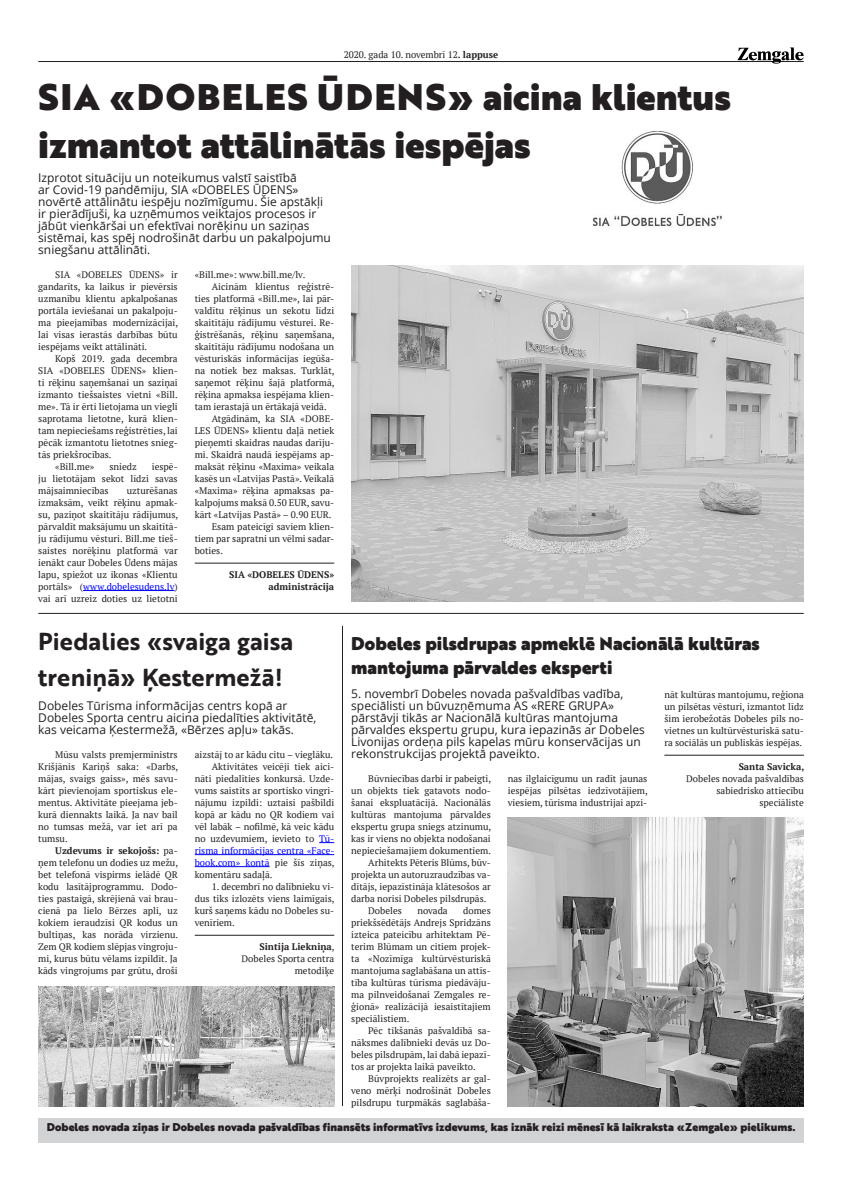
<style>
.page{position:relative;width:842px;height:1191px;background:#fff}
.page>*{position:absolute;margin:0;border:0;box-sizing:border-box;transform-origin:0 0}
.VIRSRAKSTS{font:36px/48px "Brother 1816 Black";color:#231f20}
.Heading_1__Side{font:700 24px/36px "Brother 1816 Printed";color:#231f20}
.Heading_1__Side-2{font:900 18px/24px "Brother 1816 Printed";color:#231f20}
.Excerpt{font:12px/12px "Open Sans";color:#231f20}
.t1{font:900 11px "Brother 1816 Printed";color:#231f20}
.Signature{font:9.5px/12px "PT Serif";color:#231f20;text-align:justify}
.Signature-2{font:700 9.5px/12px "PT Serif";color:#231f20;text-align:right}
.s1{font-weight:700}
.s2{color:#00f}
</style>
<div class="page">
<hr style="left:38px;top:61px;width:766px;height:1px;background:#231f20">
<svg style="left:737px;top:47px;width:67px;height:17px"></svg>
<div style="left:38px;top:1118px;width:765px;height:24px;background:#d1d3d4"></div>
<div style="left:38px;top:1123px;width:766px;height:10px;background:#d1d2d4"></div>
<hr style="left:83px;top:590px;width:91px;height:1px;background:#00f">
<hr style="left:195px;top:563px;width:139px;height:1px;background:#231f20">
<img style="left:351px;top:266px;width:453px;height:336px">
<img style="left:593px;top:131px;width:129px;height:95px">
<hr style="left:38px;top:613px;width:766px;height:1px;background:#231f20">
<svg style="left:319px;top:842px;width:15px;height:1px"></svg>
<hr style="left:195px;top:854px;width:139px;height:1px;background:#00f">
<hr style="left:195px;top:866px;width:75px;height:1px;background:#00f">
<hr style="left:195px;top:935px;width:139px;height:1px;background:#231f20">
<hr style="left:342px;top:626px;width:1px;height:480px;background:#231f20">
<hr style="left:664px;top:755px;width:140px;height:1px;background:#231f20">
<img style="left:38px;top:986px;width:296px;height:120px">
<img style="left:508px;top:818px;width:295px;height:288px">
<p class="Signature" style="left:344px;top:48px;width:156px">2020. gada 10. novembrī 12<span class="s1">. lappuse</span></p>
<p class="VIRSRAKSTS" style="left:38px;top:72px;width:694px">SIA «DOBELES ŪDENS» aicina klientus izmantot attālinātās iespējas</p>
<p class="Excerpt" style="left:38px;top:171px;width:294px">Izprotot situāciju un noteikumus valstī saistībā<br>ar Covid-19 pandēmiju, SIA «DOBELES ŪDENS» novērtē attālinātu iespēju nozīmīgumu. Šie apstākļi ir pierādījuši, ka uzņēmumos veiktajos procesos ir jābūt vienkāršai un efektīvai norēķinu un saziņas sistēmai, kas spēj nodrošināt darbu un pakalpojumu sniegšanu attālināti.</p>
<p class="Signature" style="left:38px;top:268px;width:141px;text-indent:17px">SIA «DOBELES ŪDENS» ir gandarīts, ka laikus ir pievērsis uzmanību klientu apkalpošanas portāla ieviešanai un pakalpoju&shy;ma pieejamības modernizācijai, lai visas ierastās darbības būtu iespējams veikt attālināti.</p>
<p class="Signature" style="left:38px;top:352px;width:141px;text-indent:17px">Kopš 2019. gada decembra SIA «DOBELES ŪDENS» klien&shy;ti rēķinu saņemšanai un saziņai izmanto tiešsaistes vietni «Bill. me». Tā ir ērti lietojama un viegli saprotama lietotne, kurā klien&shy;tam nepieciešams reģistrēties, lai pēcāk izmantotu lietotnes snieg&shy;tās priekšrocības.</p>
<p class="Signature" style="left:55px;top:460px;width:40px">«Bill.me»</p>
<p class="Signature" style="left:109px;top:460px;width:29px">sniedz</p>
<p class="Signature" style="left:195px;top:268px;width:112px">«Bill.me»: www.bill.me/lv.</p>
<p class="Signature" style="left:195px;top:280px;width:141px;text-indent:17px">Aicinām klientus reģistrē&shy;ties platformā «Bill.me», lai pār&shy;valdītu rēķinus un sekotu līdzi skaitītāju rādījumu vēsturei. Re&shy;ģistrēšanās, rēķinu saņemšana, skaitītāju rādījumu nodošana un vēsturiskās informācijas iegūša&shy;na notiek bez maksas. Turklāt, saņemot rēķinu šajā platformā, rēķina apmaksa iespējama klien&shy;tam ierastajā un ērtākajā veidā.</p>
<p class="Signature" style="left:195px;top:412px;width:141px;text-indent:17px">Atgādinām, ka SIA «DOBE-LES ŪDENS» klientu daļā netiek pieņemti skaidras naudas darīju&shy;mi. Skaidrā naudā iespējams ap&shy;maksāt rēķinu «Maxima» veikala kasēs un «Latvijas Pastā». Veikalā «Maxima» rēķina apmaksas pa&shy;kalpojums maksā 0.50 EUR, savu&shy;kārt «Latvijas Pastā» – 0.90 EUR.</p>
<p class="Signature" style="left:195px;top:520px;width:141px;text-indent:17px">Esam pateicīgi saviem klien&shy;tiem par sapratni un vēlmi sadar&shy;boties.</p>
<p class="Signature-2" style="left:229px;top:568px;width:107px">SIA «DOBELES ŪDENS» administrācija</p>
<p class="Signature" style="left:38px;top:460px;width:141px;text-indent:114px">iespē&shy;ju lietotājam sekot līdzi savas mājsaimniecības</p>
<p class="Signature" style="left:38px;top:484px;width:141px;text-indent:89px">uzturēšanas izmaksām, veikt rēķinu apmak&shy;su, paziņot skaitītāju rādījumus, pārvaldīt maksājumu un skaitītā&shy;ju rādījumu vēsturi. Bill.me tieš&shy;saistes norēķinu platformā var ienākt caur Dobeles Ūdens mājas lapu, spiežot uz ikonas «Klientu portāls» (<span class="s2">www.dobelesudens.lv</span>) vai arī uzreiz doties uz lietotni</p>
<p class="Heading_1__Side" style="left:38px;top:622px;width:257px">Piedalies «svaiga gaisa treniņā» Ķestermežā!</p>
<p class="Excerpt" style="left:38px;top:699px;width:280px">Dobeles Tūrisma informācijas centrs kopā ar<br>Dobeles Sporta centru aicina piedalīties aktivitātē, kas veicama Ķestermežā, «Bērzes apļu» takās.</p>
<p class="Signature" style="left:38px;top:748px;width:141px;text-indent:17px">Mūsu valsts premjerministrs Krišjānis Kariņš saka: «Darbs, mājas, svaigs gaiss», mēs savu&shy;kārt pievienojam sportiskus ele&shy;mentus. Aktivitāte pieejama jeb&shy;kurā diennakts laikā. Ja nav bail no tumsas mežā, var iet arī pa tumsu.</p>
<p class="Signature" style="left:38px;top:844px;width:141px;text-indent:17px"><span class="s1">Uzdevums ir sekojošs:</span> pa&shy;ņem telefonu un dodies uz mežu, bet telefonā vispirms ielādē QR kodu lasītājprogrammu. Dodo&shy;ties pastaigā, skrējienā vai brau&shy;cienā pa lielo Bērzes apli, uz kokiem ieraudzīsi QR kodus un bultiņas, kas norāda virzienu.<br>Zem QR kodiem slēpjas vingroju&shy;mi, kurus būtu vēlams izpildīt. Ja kāds vingrojums par grūtu, droši</p>
<p class="Signature" style="left:195px;top:748px;width:140px">aizstāj to ar kādu citu – vieglāku.</p>
<p class="Signature" style="left:195px;top:760px;width:141px;text-indent:17px">Aktivitātes veicēji tiek aici&shy;nāti piedalīties konkursā. Uzde&shy;vums saistīts ar sportisko vingri&shy;nājumu izpildi: uztaisi pašbildi kopā ar kādu no QR kodiem vai vēl labāk – nofilmē, kā veic kādu no uzdevumiem, ievieto to <span class="s2">Tū&shy;risma informācijas centra «Face&shy;book.com» kontā</span> pie šīs ziņas, komentāru sadaļā.</p>
<p class="Signature" style="left:195px;top:880px;width:141px;text-indent:17px">1. decembrī no dalībnieku vi&shy;dus tiks izlozēts viens laimīgais, kurš saņems kādu no Dobeles su&shy;venīriem.</p>
<p class="Signature" style="left:242px;top:940px;width:95px;text-align:right"><span class="s1">Sintija Liekniņa</span>,<br>Dobeles Sporta centra metodiķe</p>
<p class="Heading_1__Side-2" style="left:351px;top:631px;width:410px">Dobeles pilsdrupas apmeklē Nacionālā kultūras mantojuma pārvaldes eksperti</p>
<p class="Excerpt" style="left:351px;top:687px;width:295px">5. novembrī Dobeles novada pašvaldības vadība, speciālisti un būvuzņēmuma AS «RERE GRUPA» pārstāvji tikās ar Nacionālā kultūras mantojuma pārvaldes ekspertu grupu, kura iepazinās ar Dobeles Livonijas ordeņa pils kapelas mūru konservācijas un rekonstrukcijas projektā paveikto.</p>
<p class="Signature" style="left:351px;top:772px;width:141px;text-indent:17px">Būvniecības darbi ir pabeigti, un objekts tiek gatavots nodo&shy;šanai ekspluatācijā. Nacionālās kultūras mantojuma pārvaldes ekspertu grupa sniegs atzinumu, kas ir viens no objekta nodošanai nepieciešamajiem dokumentiem.</p>
<p class="Signature" style="left:351px;top:856px;width:141px;text-indent:17px">Arhitekts Pēteris Blūms, būv&shy;projekta un autoruzraudzības va&shy;dītājs, iepazīstināja klātesošos ar darba norisi Dobeles pilsdrupās.</p>
<p class="Signature" style="left:368px;top:904px;width:35px">Dobeles</p>
<p class="Signature" style="left:417px;top:904px;width:32px">novada</p>
<p class="Signature" style="left:664px;top:688px;width:141px">nāt kultūras mantojumu, reģiona un pilsētas vēsturi, izmantot līdz šim ierobežotās Dobeles pils no&shy;vietnes un kultūrvēsturiskā satu&shy;ra sociālās un publiskās iespējas.</p>
<p class="Signature" style="left:686px;top:760px;width:120px;text-align:right"><span class="s1">Santa Savicka,<br></span>Dobeles novada pašvaldības sabiedrisko attiecību speciāliste</p>
<p class="Signature" style="left:508px;top:772px;width:141px">nas ilglaicīgumu un radīt jaunas iespējas pilsētas iedzīvotājiem, viesiem, tūrisma industrijai apzi-</p>
<p class="Signature" style="left:351px;top:904px;width:141px;text-indent:112px">domes priekšsēdētājs Andrejs Spridzāns izteica pateicību arhitektam Pē&shy;terim Blūmam un citiem projek&shy;ta «Nozīmīga kultūrvēsturiskā mantojuma saglabāšana un attīs&shy;tība kultūras tūrisma piedāvāju&shy;ma pilnveidošanai Zemgales re&shy;ģionā» realizācijā iesaistītajiem speciālistiem.</p>
<p class="Signature" style="left:351px;top:1024px;width:141px;text-indent:17px">Pēc tikšanās pašvaldībā sa&shy;nāksmes dalībnieki devās uz Do&shy;beles pilsdrupām, lai dabā iepazī&shy;tos ar projekta laikā paveikto.</p>
<p class="Signature" style="left:351px;top:1072px;width:141px;text-indent:17px">Būvprojekts realizēts ar gal&shy;veno mērķi nodrošināt Dobeles pilsdrupu turpmākās saglabāša-</p>
<p class="t1" style="left:47px;top:1118px;width:750px">Dobeles novada ziņas ir Dobeles novada pašvaldības finansēts informatīvs izdevums, kas iznāk reizi mēnesī kā laikraksta «Zemgale» pielikums.</p>
</div>
